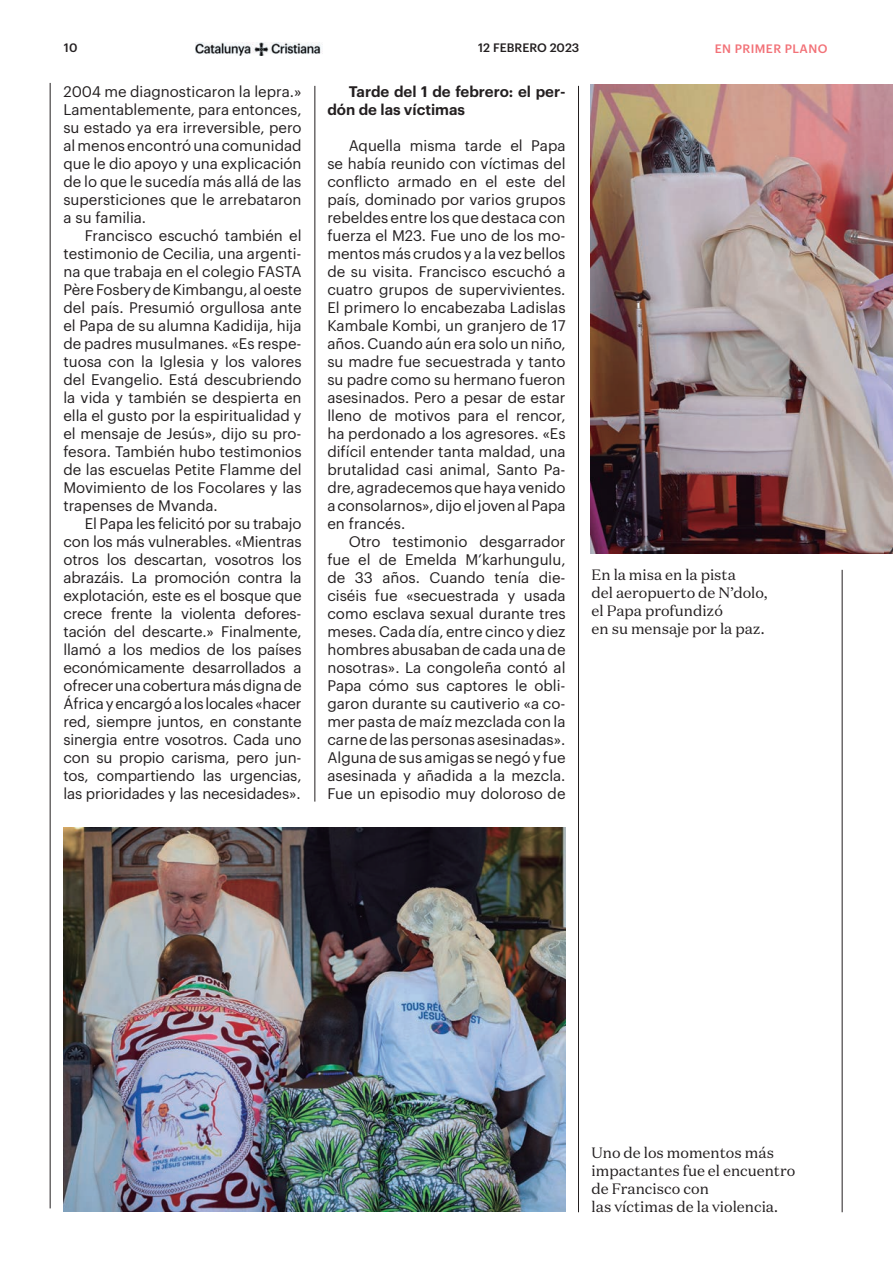
<style>
.page{position:relative;width:893px;height:1263px;background:#fff}
.page>*{position:absolute;margin:0;border:0;box-sizing:border-box;transform-origin:0 0}
.t1{font:15px/18px "Graphik";color:#231f20;text-align:justify}
.t2{font:15px/18px "Domaine Text";color:#231f20}
.t3{font:600 15px/18px "Graphik";color:#231f20}
.t4{font:500 12px "Graphik";color:#231f20}
.t5{font:500 12px "Graphik";letter-spacing:.035em;color:#f27278}
</style>
<div class="page">
<img style="left:196px;top:42px;width:127px;height:13px">
<hr style="left:315px;top:86px;width:1px;height:715px;background:#231f20">
<hr style="left:50px;top:83px;width:1px;height:1125px;background:#231f20">
<hr style="left:578px;top:86px;width:1px;height:1126px;background:#231f20">
<hr style="left:842px;top:570px;width:1px;height:642px;background:#231f20">
<img style="left:64px;top:827px;width:501px;height:384px">
<img style="left:591px;top:85px;width:293px;height:468px">
<img style="left:884px;top:84px;width:9px;height:469px">
<p class="t4" style="left:64px;top:39px;width:15px">10</p>
<p class="t4" style="left:478px;top:39px;width:103px">12 FEBRERO 2023</p>
<p class="t5" style="left:715px;top:40px;width:114px">EN PRIMER PLANO</p>
<p class="t1" style="left:63px;top:81px;width:240px">2004 me diagnosticaron la lepra.» Lamentablemente, para entonces, su estado ya era irreversible, pero al menos encontró una comunidad que le dio apoyo y una explicación de lo que le sucedía más allá de las supersticiones que le arrebataron a su familia.</p>
<p class="t1" style="left:63px;top:225px;width:240px;text-indent:21px">Francisco escuchó también el testimonio de Cecilia, una argenti&shy;na que trabaja en el colegio FASTA Père Fosbery de Kimbangu, al oeste del país. Presumió orgullosa ante el Papa de su alumna Kadidija, hija de padres musulmanes. «Es respe&shy;tuosa con la Iglesia y los valores del Evangelio. Está descubriendo la vida y también se despierta en ella el gusto por la espiritualidad y el mensaje de Jesús», dijo su pro&shy;fesora. También hubo testimonios de las escuelas Petite Flamme del Movimiento de los Focolares y las trapenses de Mvanda.</p>
<p class="t1" style="left:63px;top:513px;width:240px;text-indent:21px">El Papa les felicitó por su trabajo con los más vulnerables. «Mientras otros los descartan, vosotros los abrazáis. La promoción contra la explotación, este es el bosque que crece frente la violenta defores&shy;tación del descarte.» Finalmente, llamó a los medios de los países económicamente desarrollados a ofrecer una cobertura más digna de África y encargó a los locales «hacer red, siempre juntos, en constante sinergia entre vosotros. Cada uno con su propio carisma, pero jun&shy;tos, compartiendo las urgencias, las prioridades y las necesidades».</p>
<p class="t3" style="left:327px;top:81px;width:240px;text-indent:21px">Tarde del 1 de febrero: el per&shy;dón de las víctimas</p>
<p class="t1" style="left:327px;top:135px;width:240px;text-indent:21px">Aquella misma tarde el Papa se había reunido con víctimas del conflicto armado en el este del país, dominado por varios grupos rebeldes entre los que destaca con fuerza el M23. Fue uno de los mo&shy;mentos más crudos y a la vez bellos de su visita. Francisco escuchó a cuatro grupos de supervivientes.<br>El primero lo encabezaba Ladislas Kambale Kombi, un granjero de 17 años. Cuando aún era solo un niño, su madre fue secuestrada y tanto su padre como su hermano fueron asesinados. Pero a pesar de estar lleno de motivos para el rencor, ha perdonado a los agresores. «Es difícil entender tanta maldad, una brutalidad casi animal, Santo Pa&shy;dre, agradecemos que haya venido a consolarnos», dijo el joven al Papa en francés.</p>
<p class="t1" style="left:327px;top:531px;width:240px;text-indent:21px">Otro testimonio desgarrador fue el de Emelda M’karhungulu, de 33 años. Cuando tenía die&shy;ciséis fue «secuestrada y usada como esclava sexual durante tres meses. Cada día, entre cinco y diez hombres abusaban de cada una de nosotras». La congoleña contó al Papa cómo sus captores le obli&shy;garon durante su cautiverio «a co&shy;mer pasta de maíz mezclada con la carne de las personas asesinadas».<br>Alguna de sus amigas se negó y fue asesinada y añadida a la mezcla.<br>Fue un episodio muy doloroso de</p>
<p class="t2" style="left:592px;top:566px;width:177px">En la misa en la pista<br>del aeropuerto de N’dolo, el Papa profundizó<br>en su mensaje por la paz.</p>
<p class="t2" style="left:592px;top:1143px;width:205px">Uno de los momentos más impactantes fue el encuentro de Francisco con<br>las víctimas de la violencia.</p>
</div>
